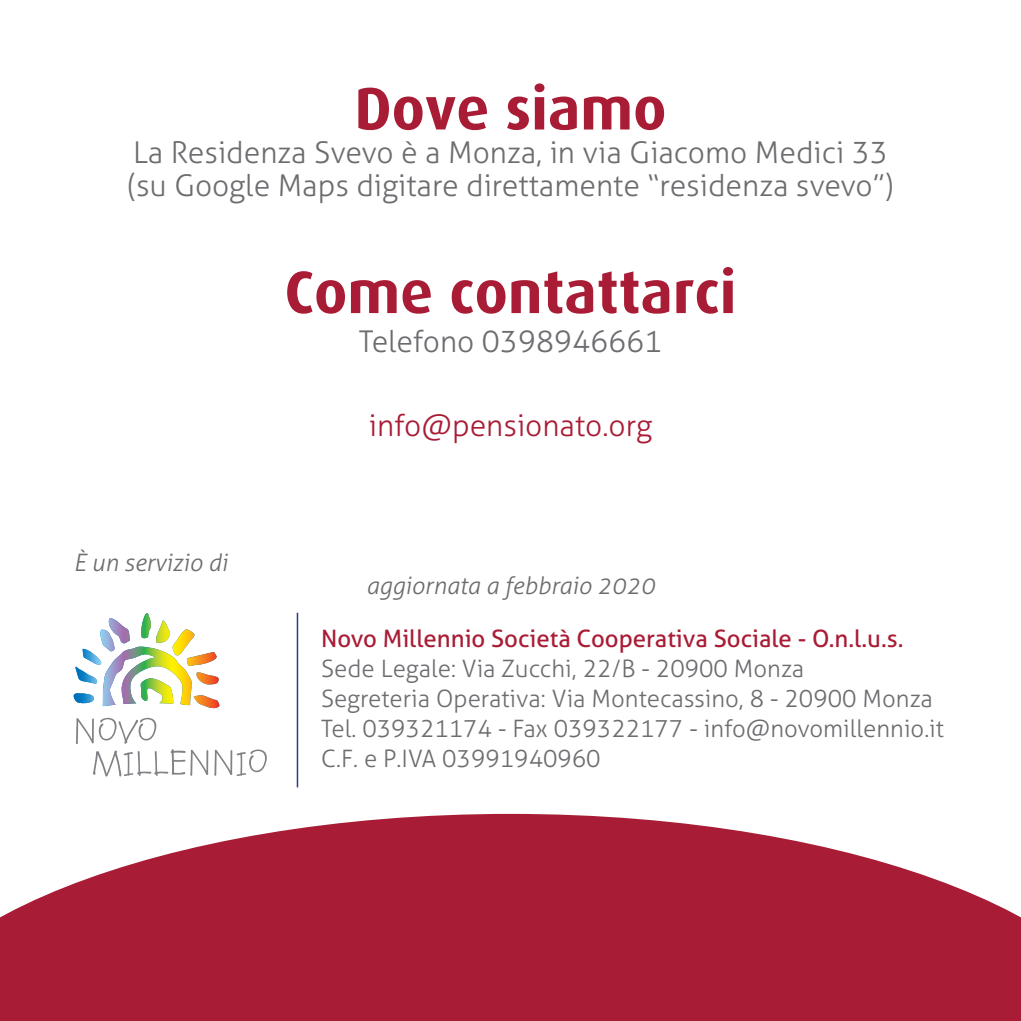
<style>
.page{position:relative;width:1021px;height:1021px;background:#fff}
.page>*{position:absolute;margin:0;border:0;box-sizing:border-box;transform-origin:0 0}
.t1{font:700 60px "Dax";color:#a91c35}
.t2{font:300 30px/33px "Aller";color:#6c6d70}
.t3{font:300 30px "Aller";color:#a91c35}
.t4{font:300 24px/30px "Aller";color:#6c6d70}
.t5{font:24px "Aller";color:#a91c35}
.t6{font:italic 300 24px "Aller";color:#6c6d70}
</style>
<div class="page">
<svg style="left:0;top:813px;width:1020px;height:207px;fill:#a91c35"></svg>
<img style="left:83px;top:613px;width:134px;height:93px">
<svg style="left:76px;top:717px;width:132px;height:59px"></svg>
<svg style="left:214px;top:749px;width:53px;height:27px"></svg>
<hr style="left:297px;top:612px;width:1px;height:175px;background:#253e8a">
<h1 class="t1" style="left:354px;top:75px;width:313px">Dove siamo</h1>
<p class="t2" style="left:127px;top:136px;width:767px">La Residenza Svevo è a Monza, in via Giacomo Medici 33 (su Google Maps digitare direttamente “residenza svevo”)</p>
<h1 class="t1" style="left:284px;top:258px;width:453px">Come contattarci</h1>
<p class="t2" style="left:359px;top:325px;width:305px">Telefono 0398946661</p>
<p class="t6" style="left:73px;top:548px;width:155px">È un servizio di</p>
<p class="t3" style="left:369px;top:407px;width:285px">info@pensionato.org</p>
<p class="t6" style="left:366px;top:571px;width:290px">aggiornata a febbraio 2020</p>
<p class="t5" style="left:321px;top:624px;width:583px">Novo Millennio Società Cooperativa Sociale - O.n.l.u.s.</p>
<p class="t4" style="left:321px;top:653px;width:624px">Sede Legale: Via Zucchi, 22/B - 20900 Monza<br>Segreteria Operativa: Via Montecassino, 8 - 20900 Monza Tel. 039321174 - Fax 039322177 - info@novomillennio.it C.F. e P.IVA 03991940960</p>
</div>
